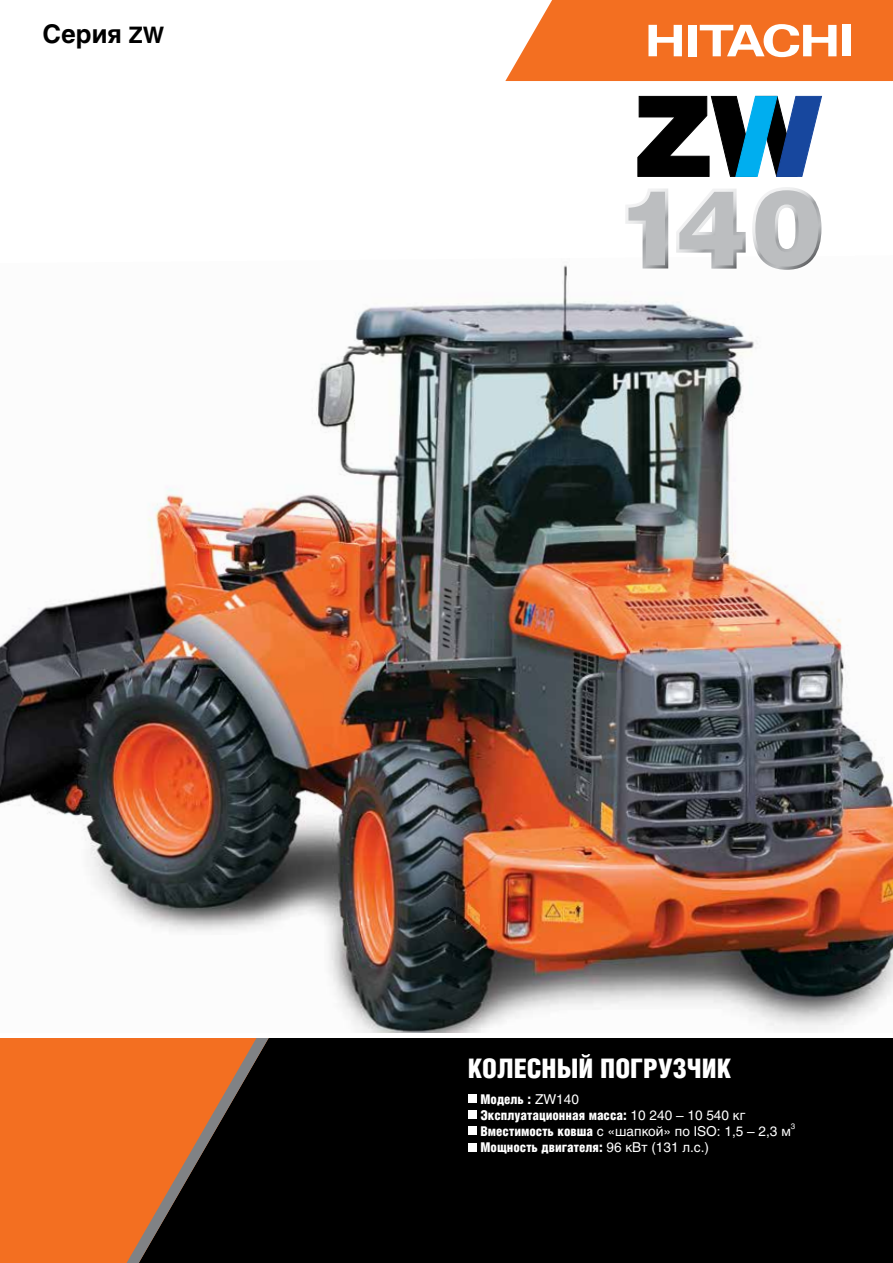
<style>
.page{position:relative;width:893px;height:1263px;background:#fff}
.page>*{position:absolute;margin:0;border:0;box-sizing:border-box;transform-origin:0 0}
.t1{font:27px "Helios Cond Black C";color:#fff}
.t2{font:700 25.5px "Helios C";color:#000}
.t3{font:13.5px/16.2px "Helios Cond Black C";color:#fff}
.t4{font:13.5px "Helios C";color:#fff}
.t5{font:7.8px "Helios C";color:#fff}
.s1{font-size:22.5px}
.s2{font-family:"Helios C"}
.s3{font-family:"Helios Cond Black C"}
</style>
<div class="page">
<img style="left:0;top:255px;width:893px;height:778px">
<div style="left:0;top:1038px;width:127px;height:225px;background:#f36f21"></div>
<div style="left:269px;top:1038px;width:624px;height:225px;background:#000"></div>
<svg style="left:127px;top:1038px;width:142px;height:225px;background:#793d1a"></svg>
<svg style="left:505px;top:0;width:388px;height:81px"></svg>
<div style="left:468px;top:1094px;width:8px;height:8px;background:#fff"></div>
<div style="left:468px;top:1127px;width:8px;height:8px;background:#fff"></div>
<div style="left:468px;top:1110px;width:8px;height:9px;background:#fff"></div>
<div style="left:468px;top:1143px;width:8px;height:8px;background:#fff"></div>
<svg style="left:638px;top:96px;width:184px;height:81px"></svg>
<svg style="left:676px;top:189px;width:70px;height:80px"></svg>
<svg style="left:752px;top:187px;width:69px;height:83px"></svg>
<svg style="left:625px;top:188px;width:43px;height:80px"></svg>
<h2 class="t2" style="left:43px;top:19px;width:123px">Серия <span class="s1">ZW</span></h2>
<h1 class="t1" style="left:468px;top:1053px;width:265px">КОЛЕСНЫЙ ПОГРУЗЧИК</h1>
<p class="t3" style="left:480px;top:1090px;width:266px">Модель : <span class="s2">ZW140<br></span>Эксплуатационная масса: <span class="s2">10 240 – 10 540 кг</span></p>
<p class="t4" style="left:480px;top:1123px;width:312px"><span class="s3">Вместимость ковша</span> с «шапкой» по ISO: 1,5 – 2,3 м</p>
<p class="t5" style="left:791px;top:1122px;width:6px">3</p>
<p class="t3" style="left:480px;top:1139px;width:230px">Мощность двигателя: <span class="s2">96 кВт (131 л.с.)</span></p>
</div>
